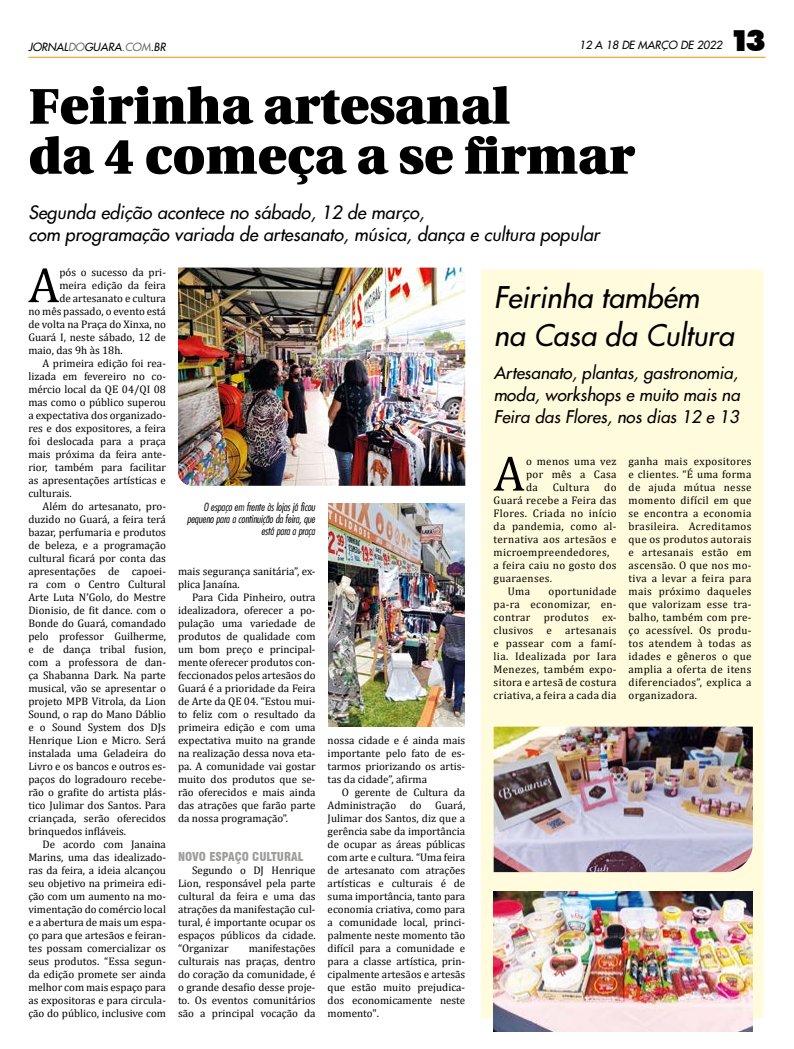
<style>
.page{position:relative;width:794px;height:1049px;background:#fff}
.page>*{position:absolute;margin:0;border:0;box-sizing:border-box;transform-origin:0 0}
.t1{font:900 50px/50px "Utopia";color:#000}
.t2{font:50px "Cambria";color:#000}
.t3{font:900 29.6px "Futura BT";color:#000}
.t4{font:italic 29px/38px "Futura 2";color:#000}
.t5{font:italic 18px/22px "Futura 2";color:#000}
.t6{font:italic 17px/22px "Futura 2";color:#000;text-align:justify}
.t7{font:900 condensed 12px "Swiss 721 BT";color:#9d9d9c}
.t8{font:11px/13px "Cambria";color:#000;text-align:justify}
.t9{font:11px "Cambria";letter-spacing:.03em;color:#000}
.t10{font:italic 300 condensed 11px/12px "Futura";color:#000;text-align:right}
.t11{font:italic 11px "Futura 2";color:#000}
.s1{color:#706f6f}
</style>
<div class="page">
<hr style="left:28px;top:57px;width:737px;height:1px;background:#f39200">
<img style="left:178px;top:268px;width:287px;height:218px">
<img style="left:329px;top:503px;width:136px;height:224px">
<div style="left:479px;top:268px;width:286px;height:752px;background:#fffbdc;border:2px solid #fff"></div>
<img style="left:493px;top:727px;width:260px;height:145px">
<img style="left:493px;top:892px;width:260px;height:139px">
<p class="t11" style="left:28px;top:39px;width:139px">JORNAL<span class="s1">DO</span>GUARA<span class="s1">.COM</span>.BR</p>
<p class="t11" style="left:579px;top:37px;width:144px">12 A 18 DE MARÇO DE 2022</p>
<h2 class="t3" style="left:730px;top:22px;width:37px">13</h2>
<h1 class="t1" style="left:28px;top:82px;width:608px">Feirinha artesanal<br>da 4 começa a se firmar</h1>
<h3 class="t5" style="left:28px;top:201px;width:572px">Segunda edição acontece no sábado, 12 de março,<br>com programação variada de artesanato, música, dança e cultura popular</h3>
<h1 class="t2" style="left:28px;top:256px;width:33px">A</h1>
<p class="t8" style="left:59px;top:266px;width:108px">pós o sucesso da pri-</p>
<p class="t8" style="left:59px;top:279px;width:108px">meira edição da feira</p>
<p class="t8" style="left:59px;top:292px;width:108px">de artesanato e cultura</p>
<p class="t8" style="left:28px;top:305px;width:139px">no mês passado, o evento está</p>
<p class="t8" style="left:28px;top:318px;width:139px">de volta na Praça do Xinxa, no</p>
<p class="t8" style="left:28px;top:331px;width:139px">Guará I, neste sábado, 12 de</p>
<p class="t8" style="left:28px;top:344px;width:96px">maio, das 9h às 18h.</p>
<p class="t8" style="left:43px;top:357px;width:125px">A primeira edição foi rea-</p>
<p class="t8" style="left:28px;top:370px;width:139px">lizada em fevereiro no co-</p>
<p class="t8" style="left:28px;top:383px;width:139px">mércio local da QE 04/QI 08</p>
<p class="t8" style="left:28px;top:396px;width:139px">mas como o público superou</p>
<p class="t8" style="left:28px;top:409px;width:139px">a expectativa dos organizado-</p>
<p class="t8" style="left:28px;top:422px;width:139px">res e dos expositores, a feira</p>
<p class="t8" style="left:28px;top:435px;width:139px">foi deslocada para a praça</p>
<p class="t8" style="left:28px;top:448px;width:139px">mais próxima da feira ante-</p>
<p class="t8" style="left:28px;top:461px;width:139px">rior, também para facilitar</p>
<p class="t8" style="left:28px;top:474px;width:139px">as apresentações artísticas e</p>
<p class="t8" style="left:28px;top:487px;width:45px">culturais.</p>
<p class="t8" style="left:43px;top:500px;width:125px">Além do artesanato, pro-</p>
<p class="t8" style="left:28px;top:513px;width:139px">duzido no Guará, a feira terá</p>
<p class="t8" style="left:28px;top:526px;width:139px">bazar, perfumaria e produtos</p>
<p class="t8" style="left:28px;top:539px;width:139px">de beleza, e a programação</p>
<p class="t8" style="left:28px;top:552px;width:139px">cultural ficará por conta das</p>
<p class="t8" style="left:28px;top:565px;width:139px">apresentações de capoei-</p>
<p class="t8" style="left:28px;top:578px;width:139px">ra com o Centro Cultural</p>
<p class="t8" style="left:28px;top:591px;width:139px">Arte Luta N’Golo, do Mestre</p>
<p class="t8" style="left:28px;top:604px;width:139px">Dionisio, de fit dance. com o</p>
<p class="t8" style="left:28px;top:617px;width:139px">Bonde do Guará, comandado</p>
<p class="t8" style="left:28px;top:630px;width:139px">pelo professor Guilherme,</p>
<p class="t8" style="left:28px;top:643px;width:139px">e de dança tribal fusion,</p>
<p class="t8" style="left:28px;top:656px;width:139px">com a professora de dan-</p>
<p class="t8" style="left:28px;top:669px;width:139px">ça Shabanna Dark. Na parte</p>
<p class="t8" style="left:28px;top:682px;width:139px">musical, vão se apresentar o</p>
<p class="t8" style="left:28px;top:695px;width:139px">projeto MPB Vitrola, da Lion</p>
<p class="t8" style="left:28px;top:708px;width:139px">Sound, o rap do Mano Dáblio</p>
<p class="t8" style="left:28px;top:721px;width:139px">e o Sound System dos DJs</p>
<p class="t8" style="left:28px;top:734px;width:139px">Henrique Lion e Micro. Será</p>
<p class="t8" style="left:28px;top:747px;width:139px">instalada uma Geladeira do</p>
<p class="t8" style="left:28px;top:760px;width:139px">Livro e os bancos e outros es-</p>
<p class="t8" style="left:28px;top:773px;width:139px">paços do logradouro recebe-</p>
<p class="t8" style="left:28px;top:786px;width:139px">rão o grafite do artista plás-</p>
<p class="t8" style="left:28px;top:799px;width:139px">tico Julimar dos Santos. Para</p>
<p class="t8" style="left:28px;top:812px;width:139px">criançada, serão oferecidos</p>
<p class="t8" style="left:28px;top:825px;width:99px">brinquedos infláveis.</p>
<p class="t8" style="left:43px;top:838px;width:125px">De acordo com Janaina</p>
<p class="t8" style="left:28px;top:851px;width:139px">Marins, uma das idealizado-</p>
<p class="t8" style="left:28px;top:864px;width:139px">ras da feira, a ideia alcançou</p>
<p class="t8" style="left:28px;top:877px;width:139px">seu objetivo na primeira edi-</p>
<p class="t8" style="left:28px;top:890px;width:139px">ção com um aumento na mo-</p>
<p class="t8" style="left:28px;top:903px;width:139px">vimentação do comércio local</p>
<p class="t8" style="left:28px;top:916px;width:139px">e a abertura de mais um espa-</p>
<p class="t8" style="left:28px;top:929px;width:139px">ço para que artesãos e feiran-</p>
<p class="t8" style="left:28px;top:942px;width:139px">tes possam comercializar os</p>
<p class="t8" style="left:28px;top:955px;width:139px">seus produtos. “Essa segun-</p>
<p class="t8" style="left:28px;top:968px;width:139px">da edição promete ser ainda</p>
<p class="t8" style="left:28px;top:981px;width:139px">melhor com mais espaço para</p>
<p class="t8" style="left:28px;top:994px;width:139px">as expositoras e para circula-</p>
<p class="t8" style="left:28px;top:1007px;width:139px">ção do público, inclusive com</p>
<h3 class="t4" style="left:493px;top:278px;width:242px">Feirinha também na Casa da Cultura</h3>
<h3 class="t6" style="left:493px;top:362px;width:248px">Artesanato, plantas, gastronomia, moda, workshops e muito mais na Feira das Flores, nos dias 12 e 13</h3>
<h1 class="t2" style="left:493px;top:444px;width:33px">A</h1>
<p class="t8" style="left:526px;top:454px;width:92px">o menos uma vez por mês a Casa da</p>
<p class="t8" style="left:628px;top:454px;width:124px">ganha mais expositores e clientes. “É uma forma de ajuda mútua nesse momento difícil em que se encontra a economia brasileira. Acreditamos que os produtos autorais e artesanais estão em ascensão. O que nos mo&shy;tiva a levar a feira para mais próximo daqueles que valorizam esse tra&shy;balho, também com pre&shy;ço acessível. Os produ&shy;tos atendem à todas as idades e gêneros o que amplia a oferta de itens diferenciados”, explica a organizadora.</p>
<p class="t9" style="left:553px;top:480px;width:38px">Cultura</p>
<p class="t8" style="left:604px;top:480px;width:14px">do</p>
<p class="t9" style="left:493px;top:493px;width:124px">Guará recebe a Feira das</p>
<p class="t9" style="left:493px;top:506px;width:124px">Flores. Criada no início</p>
<p class="t9" style="left:493px;top:519px;width:124px">da pandemia, como al-</p>
<p class="t9" style="left:493px;top:532px;width:124px">ternativa aos artesãos e</p>
<p class="t9" style="left:493px;top:545px;width:117px">microempreendedores,</p>
<p class="t9" style="left:493px;top:558px;width:124px">a feira caiu no gosto dos</p>
<p class="t9" style="left:493px;top:571px;width:60px">guaraenses.</p>
<p class="t8" style="left:508px;top:584px;width:24px">Uma</p>
<p class="t10" style="left:187px;top:501px;width:130px">O espaço em frente às lojas já ficou pequeno para a continuição da feira, que está para a praça</p>
<p class="t8" style="left:178px;top:565px;width:139px">mais segurança sanitária”, ex&shy;plica Janaína.</p>
<p class="t8" style="left:178px;top:591px;width:139px;text-indent:14px">Para Cida Pinheiro, outra idealizadora, oferecer a po&shy;pulação uma variedade de produtos de qualidade com um bom preço e principal&shy;mente oferecer produtos con&shy;feccionados pelos artesãos do Guará é a prioridade da Feira de Arte da QE 04. “Estou mui&shy;to feliz com o resultado da primeira edição e com uma expectativa muito na grande na realização dessa nova eta&shy;pa. A comunidade vai gostar muito dos produtos que se&shy;rão oferecidos e mais ainda das atrações que farão parte da nossa programação”.</p>
<p class="t7" style="left:178px;top:849px;width:127px">NOVO ESPAÇO CULTURAL</p>
<p class="t8" style="left:178px;top:863px;width:139px;text-indent:14px">Segundo o DJ Henrique Lion, responsável pela parte cultural da feira e uma das atrações da manifestação cul&shy;tural, é importante ocupar os espaços públicos da cidade. “Organizar</p>
<p class="t8" style="left:493px;top:584px;width:124px;text-indent:55px">oportunidade pa-ra economizar, en&shy;contrar produtos ex&shy;clusivos e artesanais e passear com a famí&shy;lia. Idealizada por Iara Menezes, também expo&shy;sitora e artesã de costura criativa, a feira a cada dia</p>
<p class="t8" style="left:328px;top:733px;width:139px">nossa cidade e é ainda mais importante pelo fato de es&shy;tarmos priorizando os artis&shy;tas da cidade”, afirma</p>
<p class="t8" style="left:328px;top:785px;width:139px;text-indent:14px">O gerente de Cultura da Administração do Guará, Julimar dos Santos, diz que a gerência sabe da importância de ocupar as áreas públicas com arte e cultura. “Uma feira de artesanato com atrações artísticas e culturais é de suma importância, tanto para economia criativa, como para a comunidade local, princi&shy;palmente neste momento tão difícil para a comunidade e para a classe artística, prin&shy;cipalmente artesãos e artesãs que estão muito prejudica&shy;dos economicamente neste momento".</p>
<p class="t8" style="left:178px;top:941px;width:139px;text-indent:71px">manifestações culturais nas praças, dentro do coração da comunidade, é o grande desafio desse proje&shy;to. Os eventos comunitários são a principal vocação da</p>
</div>
